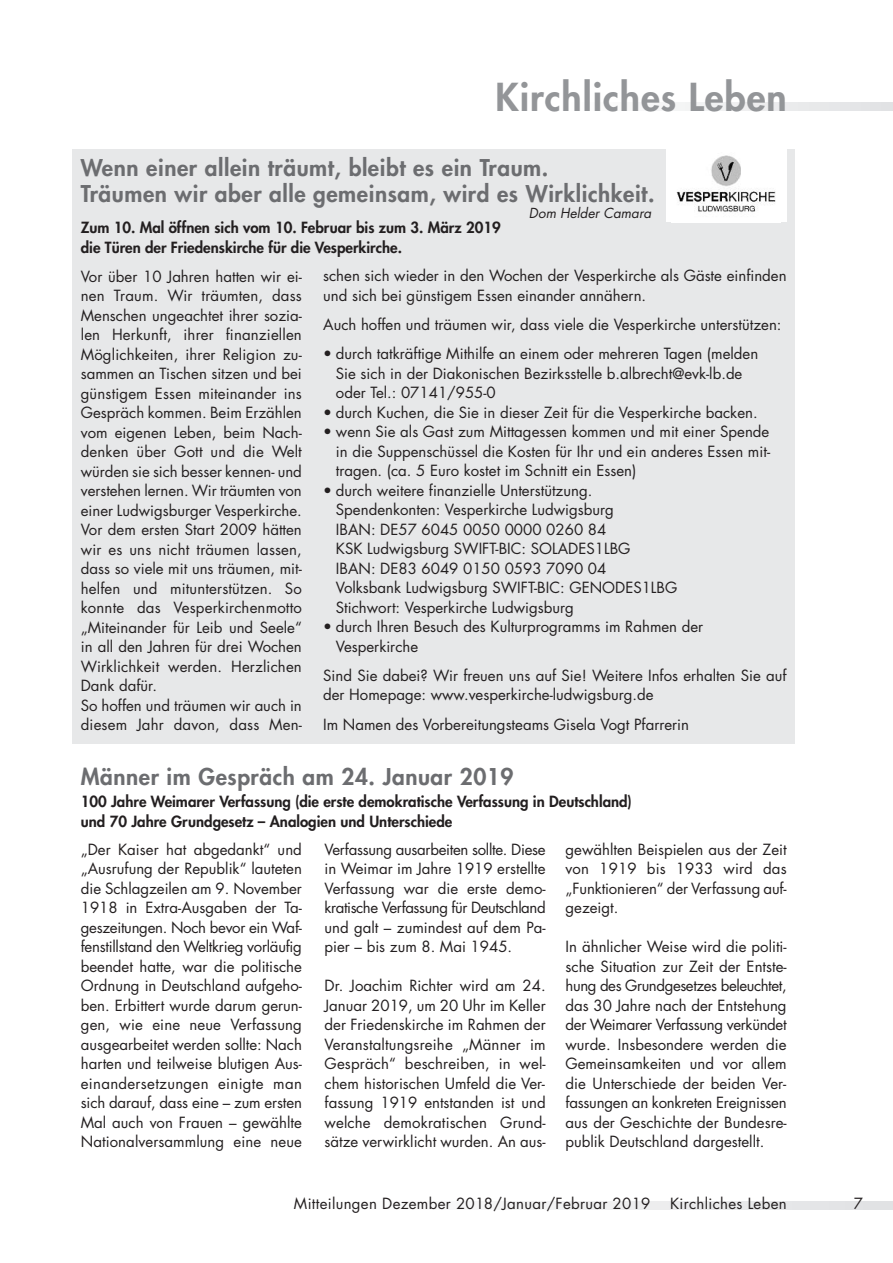
<style>
.page{position:relative;width:893px;height:1263px;background:#fff}
.page>*{position:absolute;margin:0;border:0;box-sizing:border-box;transform-origin:0 0}
.t1{font:800 37.5px "Futura";letter-spacing:.025em;color:#939598}
.t2{font:800 22.5px/25.5px "Futura";letter-spacing:.025em;color:#6c6d70}
.t3{font:15px/19.5px "Futura";color:#231f20}
.t4{font:800 15px/19.5px "Futura";color:#231f20}
.t5{font:15px "Futura";letter-spacing:.02em;color:#231f20}
.t6{font:italic 13.5px "Futura";color:#231f20}
</style>
<div class="page">
<div style="left:72px;top:149px;width:723px;height:595px;background:#e7e8e9"></div>
<svg style="left:675px;top:102px;width:218px;height:9px"></svg>
<svg style="left:511px;top:1201px;width:382px;height:9px"></svg>
<div style="left:666px;top:149px;width:121px;height:73px;background:#fff"></div>
<img style="left:676px;top:155px;width:100px;height:57px">
<h1 class="t1" style="left:496px;top:79px;width:293px">Kirchliches Leben</h1>
<h2 class="t2" style="left:81px;top:157px;width:575px">Wenn einer allein träumt, bleibt es ein Traum.<br>Träumen wir aber alle gemeinsam, wird es Wirklichkeit.</h2>
<p class="t6" style="left:529px;top:207px;width:124px">Dom Helder Camara</p>
<p class="t4" style="left:81px;top:219px;width:422px">Zum 10. Mal öffnen sich vom 10. Februar bis zum 3. März 2019 die Türen der Friedenskirche für die Vesperkirche.</p>
<p class="t3" style="left:81px;top:268px;width:223px">Vor über 10 Jahren hatten wir ei&shy;nen Traum. Wir träumten, dass<br>Menschen ungeachtet ihrer sozia&shy;len Herkunft, ihrer finanziellen<br>Möglichkeiten, ihrer Religion zu&shy;sammen an Tischen sitzen und bei günstigem Essen miteinander ins<br>Gespräch kommen. Beim Erzählen vom eigenen Leben, beim Nach&shy;denken über Gott und die Welt würden sie sich besser kennen- und verstehen lernen. Wir träumten von einer Ludwigsburger Vesperkirche.<br>Vor dem ersten Start 2009 hätten wir es uns nicht träumen lassen, dass so viele mit uns träumen, mit&shy;helfen und mitunterstützen. So konnte das Vesperkirchenmotto „Miteinander für Leib und Seele“ in all den Jahren für drei Wochen<br>Wirklichkeit werden. Herzlichen<br>Dank dafür.<br>So hoffen und träumen wir auch in diesem Jahr davon, dass Men-</p>
<p class="t3" style="left:323px;top:267px;width:465px">schen sich wieder in den Wochen der Vesperkirche als Gäste einfinden und sich bei günstigem Essen einander annähern.</p>
<p class="t3" style="left:323px;top:316px;width:460px">Auch hoffen und träumen wir, dass viele die Vesperkirche unterstützen:</p>
<p class="t3" style="left:336px;top:345px;width:424px;text-indent:-13px">• durch tatkräftige Mithilfe an einem oder mehreren Tagen (melden<br>Sie sich in der Diakonischen Bezirksstelle b.albrecht@evk-lb.de oder Tel.: 07141/955-0</p>
<p class="t3" style="left:323px;top:404px;width:436px">• durch Kuchen, die Sie in dieser Zeit für die Vesperkirche backen.</p>
<p class="t3" style="left:336px;top:423px;width:436px;text-align:justify;text-indent:-13px">• wenn Sie als Gast zum Mittagessen kommen und mit einer Spende in die Suppenschüssel die Kosten für Ihr und ein anderes Essen mit&shy;tragen. (ca. 5 Euro kostet im Schnitt ein Essen)</p>
<p class="t3" style="left:336px;top:482px;width:343px;text-indent:-13px">• durch weitere finanzielle Unterstützung.<br>Spendenkonten: Vesperkirche Ludwigsburg<br>IBAN: DE57 6045 0050 0000 0260 84<br>KSK Ludwigsburg SWIFT-BIC: SOLADES1LBG<br>IBAN: DE83 6049 0150 0593 7090 04<br>Volksbank Ludwigsburg SWIFT-BIC: GENODES1LBG Stichwort: Vesperkirche Ludwigsburg</p>
<p class="t3" style="left:336px;top:618px;width:369px;text-indent:-13px">• durch Ihren Besuch des Kulturprogramms im Rahmen der<br>Vesperkirche</p>
<p class="t3" style="left:323px;top:667px;width:465px">Sind Sie dabei? Wir freuen uns auf Sie! Weitere Infos erhalten Sie auf der Homepage: www.vesperkirche-ludwigsburg.de</p>
<p class="t3" style="left:323px;top:716px;width:367px">Im Namen des Vorbereitungsteams Gisela Vogt Pfarrerin</p>
<h2 class="t2" style="left:81px;top:765px;width:434px">Männer im Gespräch am 24. Januar 2019</h2>
<p class="t4" style="left:81px;top:793px;width:552px">100 Jahre Weimarer Verfassung (die erste demokratische Verfassung in Deutschland) und 70 Jahre Grundgesetz – Analogien und Unterschiede</p>
<p class="t3" style="left:566px;top:841px;width:223px;text-align:justify">gewählten Beispielen aus der Zeit von 1919 bis 1933 wird das „Funktionieren“ der Verfassung auf&shy;gezeigt.</p>
<p class="t3" style="left:566px;top:938px;width:223px;text-align:justify">In ähnlicher Weise wird die politi&shy;sche Situation zur Zeit der Entste&shy;hung des Grundgesetzes beleuchtet, das 30 Jahre nach der Entstehung der Weimarer Verfassung verkündet wurde. Insbesondere werden die Gemeinsamkeiten und vor allem die Unterschiede der beiden Ver&shy;fassungen an konkreten Ereignissen aus der Geschichte der Bundesre&shy;publik Deutschland dargestellt.</p>
<p class="t3" style="left:81px;top:841px;width:223px;text-align:justify">„Der Kaiser hat abgedankt“ und „Ausrufung der Republik“ lauteten die Schlagzeilen am 9. November 1918 in Extra-Ausgaben der Ta&shy;geszeitungen. Noch bevor ein Waf&shy;fenstillstand den Weltkrieg vorläufig beendet hatte, war die politische Ordnung in Deutschland aufgeho&shy;ben. Erbittert wurde darum gerun&shy;gen, wie eine neue Verfassung ausgearbeitet werden sollte: Nach harten und teilweise blutigen Aus&shy;einandersetzungen einigte man sich darauf, dass eine – zum ersten Mal auch von Frauen – gewählte Nationalversammlung eine neue</p>
<p class="t3" style="left:325px;top:841px;width:223px;text-align:justify">Verfassung ausarbeiten sollte. Diese in Weimar im Jahre 1919 erstellte Verfassung war die erste demo&shy;kratische Verfassung für Deutschland und galt – zumindest auf dem Pa&shy;pier – bis zum 8. Mai 1945.</p>
<p class="t3" style="left:325px;top:977px;width:223px;text-align:justify">Dr. Joachim Richter wird am 24.<br>Januar 2019, um 20 Uhr im Keller der Friedenskirche im Rahmen der Veranstaltungsreihe „Männer im Gespräch“ beschreiben, in wel&shy;chem historischen Umfeld die Ver&shy;fassung 1919 entstanden ist und welche demokratischen Grund&shy;sätze verwirklicht wurden. An aus-</p>
<p class="t5" style="left:294px;top:1197px;width:358px">Mitteilungen Dezember 2018/Januar/Februar 2019</p>
<p class="t5" style="left:670px;top:1197px;width:118px">Kirchliches Leben</p>
<p class="t3" style="left:854px;top:1195px;width:11px">7</p>
</div>
